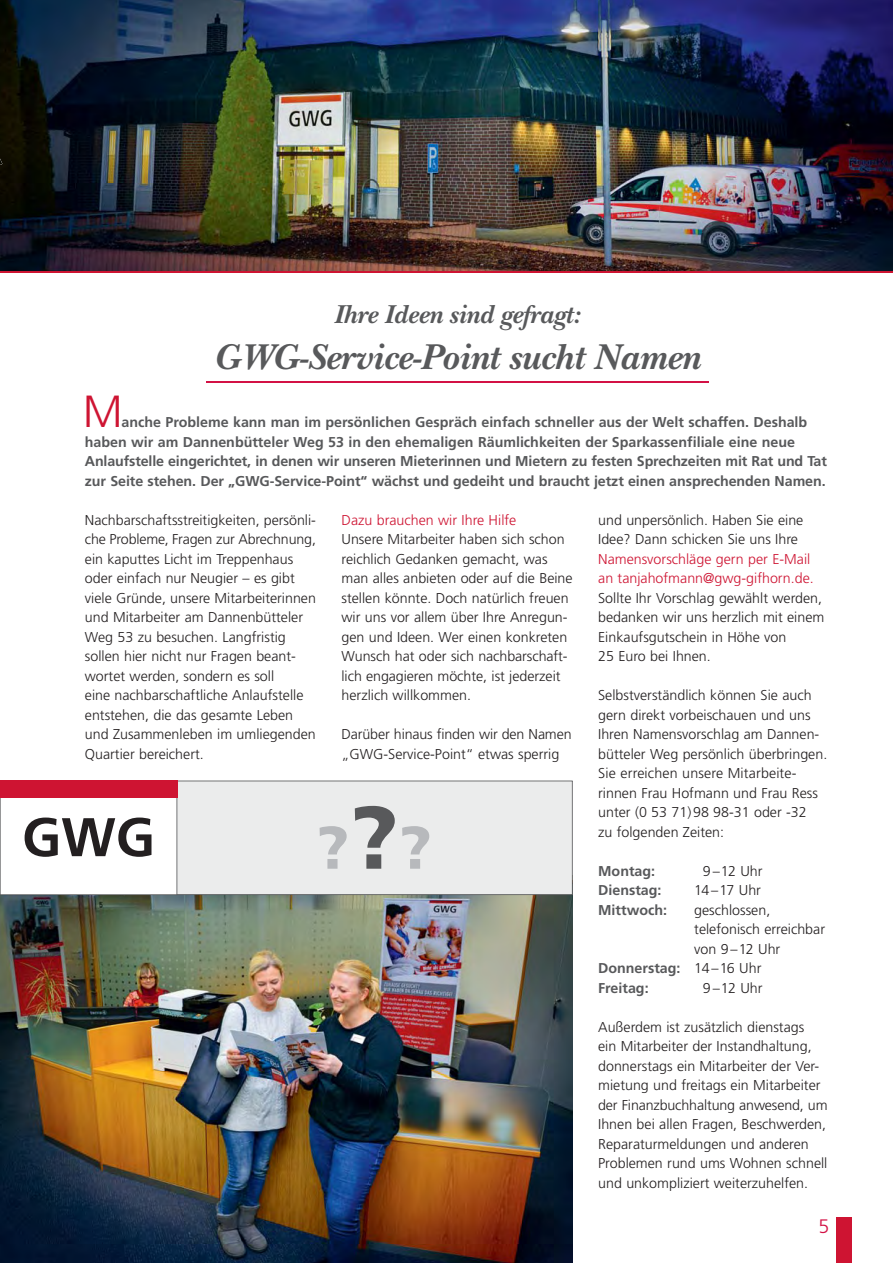
<style>
.page{position:relative;width:893px;height:1263px;background:#fff}
.page>*{position:absolute;margin:0;border:0;box-sizing:border-box;transform-origin:0 0}
.t1{font:900 60px "Frutiger";color:#b7b9bc}
.t2{font:700 54.45px "Frutiger";color:#231f20}
.t3{font:300 45px "Frutiger";color:#ce1432}
.t4{font:italic 700 37.5px "New Baskerville";letter-spacing:-.005em;color:#58595b}
.t5{font:italic 700 27px "New Baskerville";letter-spacing:-.005em;color:#58595b}
.t6{font:300 19.5px "Frutiger";color:#d31145}
.t7{font:300 14.25px/19.5px "Frutiger";color:#231f20}
.t8{font:700 14.25px/19.5px "Frutiger";color:#58595b}
.t9{font:300 14.25px/19.5px "Frutiger";color:#ce1432}
.s1{font-weight:300;color:#231f20}
.s2{font-size:88.5px;color:#58595b}
</style>
<div class="page">
<img style="left:0;top:0;width:892px;height:271px">
<img style="left:0;top:895px;width:572px;height:368px">
<hr style="left:0;top:271px;width:892px;height:2px;background:#ce1432">
<div style="left:836px;top:1218px;width:15px;height:45px;background:#ce1432"></div>
<hr style="left:206px;top:381px;width:502px;height:2px;background:#d31145">
<div style="left:177px;top:781px;width:395px;height:114px;background:#ebecec"></div>
<svg style="left:0;top:798px;width:177px;height:97px"></svg>
<div style="left:0;top:781px;width:177px;height:17px;background:#ce1432"></div>
<svg style="left:0;top:157px;width:2px;height:8px"></svg>
<h3 class="t5" style="left:334px;top:303px;width:248px">Ihre Ideen sind gefragt:</h3>
<h3 class="t4" style="left:214px;top:340px;width:487px">GWG-Service-Point sucht Namen</h3>
<h3 class="t3" style="left:83px;top:390px;width:42px">M</h3>
<p class="t8" style="left:85px;top:413px;width:743px;text-indent:37px">anche Probleme kann man im persönlichen Gespräch einfach schneller aus der Welt schaffen. Deshalb haben wir am Dannenbütteler Weg 53 in den ehemaligen Räumlichkeiten der Sparkassenfiliale eine neue<br>An laufstelle eingerichtet, in denen wir unseren Mieterinnen und Mietern zu festen Sprechzeiten mit Rat und Tat zur Seite stehen. Der „GWG-Service-Point“ wächst und gedeiht und braucht jetzt einen ansprechenden Namen.</p>
<p class="t7" style="left:85px;top:511px;width:233px">Nachbarschaftsstreitigkeiten, persönli&shy;che Probleme, Fragen zur Abrech nung, ein kaputtes Licht im Treppen haus oder einfach nur Neugier – es gibt viele Gründe, unsere Mitarbeiterinnen und Mitarbeiter am Dannen bütteler Weg 53 zu besuchen. Langfristig sollen hier nicht nur Fragen beant&shy;wortet werden, sondern es soll<br>eine nachbarschaftliche Anlaufstelle entstehen, die das gesamte Leben und Zusammenleben im umliegenden Quartier bereichert.</p>
<p class="t7" style="left:598px;top:511px;width:207px">und unpersönlich. Haben Sie eine<br>Idee? Dann schicken Sie uns Ihre</p>
<p class="t9" style="left:341px;top:511px;width:176px">Dazu brauchen wir Ihre Hilfe</p>
<p class="t7" style="left:341px;top:530px;width:233px">Unsere Mitarbeiter haben sich schon reichlich Gedanken gemacht, was man alles anbieten oder auf die Beine stellen könnte. Doch natürlich freuen wir uns vor allem über Ihre Anregun&shy;gen und Ideen. Wer einen konkreten Wunsch hat oder sich nachbarschaft&shy;lich engagieren möchte, ist jederzeit herzlich willkommen.</p>
<p class="t7" style="left:341px;top:725px;width:231px">Darüber hinaus finden wir den Namen „GWG-Service-Point“ etwas sperrig</p>
<p class="t9" style="left:598px;top:550px;width:217px">Namensvorschläge gern per E-Mail an tanjahofmann@gwg-gifhorn.de.</p>
<p class="t7" style="left:598px;top:589px;width:228px">Sollte Ihr Vorschlag gewählt werden, be danken wir uns herzlich mit einem<br>Einkaufsgutschein in Höhe von<br>25 Euro bei Ihnen.</p>
<p class="t7" style="left:598px;top:686px;width:230px">Selbstverständlich können Sie auch gern direkt vorbeischauen und uns<br>Ihren Namensvorschlag am Dannen&shy;bütteler Weg persönlich überbringen.<br>Sie erreichen unsere Mitarbeite&shy;rinnen Frau Hofmann und Frau Ress unter (0 53 71) 98 98-31 oder -32<br>zu folgenden Zeiten:</p>
<p class="t8" style="left:598px;top:862px;width:58px">Montag:</p>
<p class="t7" style="left:703px;top:862px;width:61px">9 – 12 Uhr</p>
<p class="t8" style="left:598px;top:881px;width:65px">Dienstag:</p>
<p class="t7" style="left:694px;top:881px;width:68px">14 – 17 Uhr</p>
<p class="t8" style="left:598px;top:901px;width:70px">Mittwoch:</p>
<p class="t7" style="left:694px;top:901px;width:78px">geschlossen,</p>
<p class="t7" style="left:694px;top:920px;width:132px">tele fonisch erreichbar</p>
<p class="t7" style="left:694px;top:940px;width:88px">von 9 – 12 Uhr</p>
<p class="t8" style="left:598px;top:959px;width:165px">Donnerstag: <span class="s1">14 – 16 Uhr</span></p>
<p class="t8" style="left:598px;top:979px;width:52px">Freitag:</p>
<p class="t7" style="left:703px;top:979px;width:61px">9 – 12 Uhr</p>
<p class="t7" style="left:598px;top:1018px;width:231px">Außerdem ist zusätzlich dienstags<br>ein Mitarbeiter der Instandhaltung, donnerstags ein Mitarbeiter der Ver&shy;mietung und freitags ein Mitarbeiter der Finanzbuchhaltung anwesend, um Ihnen bei allen Fragen, Beschwerden, Reparaturmeldungen und anderen Pro blemen rund ums Wohnen schnell und unkompliziert weiterzuhelfen.</p>
<h2 class="t2" style="left:22px;top:811px;width:134px">GWG</h2>
<h1 class="t1" style="left:316px;top:811px;width:117px">?<span class="s2">?</span>?</h1>
<h3 class="t6" style="left:818px;top:1217px;width:12px">5</h3>
</div>
